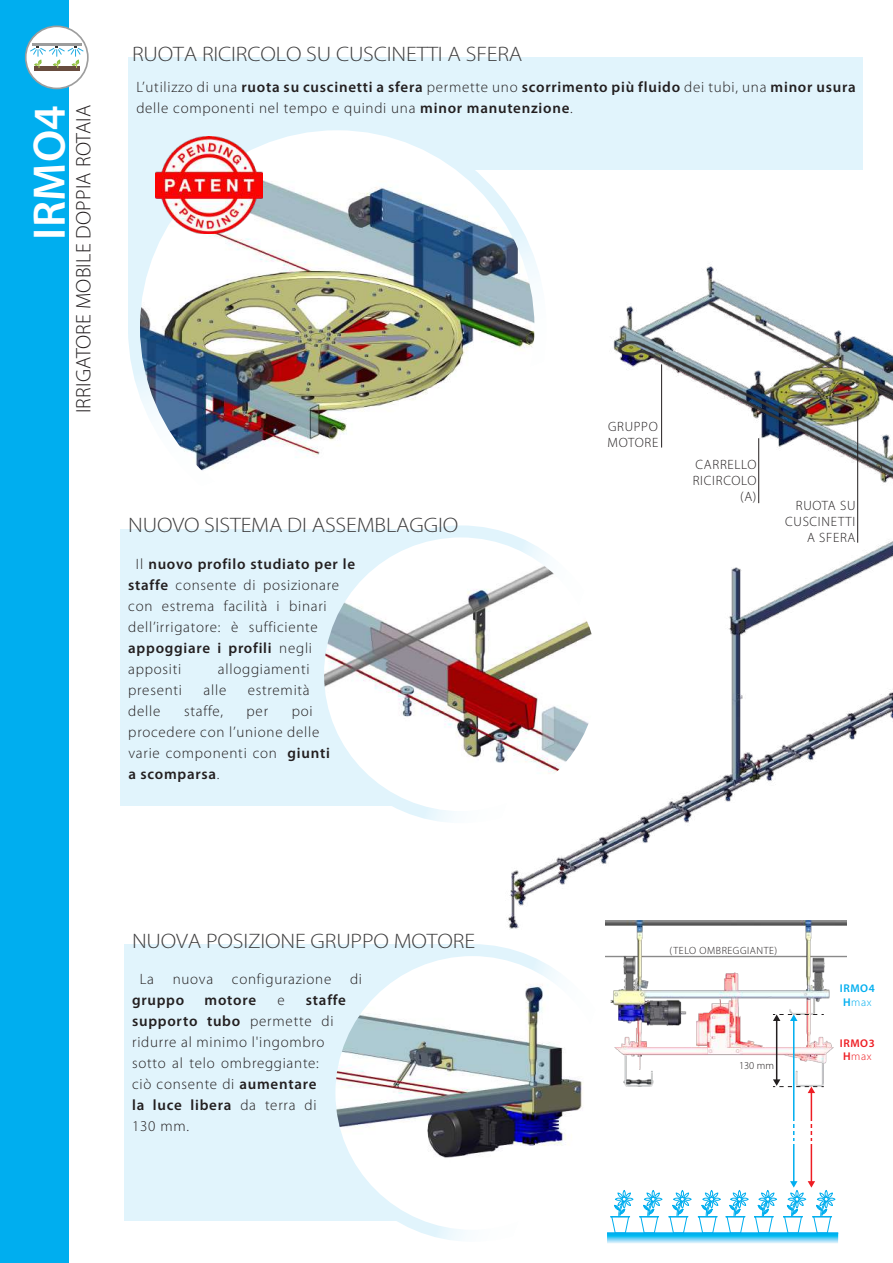
<style>
.page{position:relative;width:893px;height:1263px;background:#fff}
.page>*{position:absolute;margin:0;border:0;box-sizing:border-box;transform-origin:0 0}
.t1{font:600 45.75px "Myriad Pro";letter-spacing:.01em;color:#fff}
.t2{font:300 21px "Myriad Pro";letter-spacing:-.005em;color:#3e3e3f;scale:1.1 1}
.t3{font:300 21px "Myriad Pro";letter-spacing:.01em;color:#231f20}
.t4{font:300 15px/21px "Myriad Pro";letter-spacing:.05em;color:#231f20}
.t5{font:600 15px "Myriad Pro";letter-spacing:.05em;color:#231f20}
.t6{font:300 13.5px/16.2px "Myriad Pro";letter-spacing:.05em;color:#231f20;text-align:right}
.t7{font:600 11.25px/13.5px "Myriad Pro";letter-spacing:.05em;color:#00aeef}
.t8{font:600 11.25px/13.5px "Myriad Pro";letter-spacing:.05em;color:#ee1d23}
.t9{font:300 10.5px "Myriad Pro";letter-spacing:.05em;color:#231f20}
.s1{font-weight:600}
.s2{font-weight:300}
</style>
<div class="page">
<div style="left:0;top:0;width:68px;height:1263px;background:#00aeef"></div>
<img style="left:292px;top:170px;width:601px;height:1004px">
<hr style="left:661px;top:364px;width:1px;height:83px;background:#231f20">
<hr style="left:758px;top:438px;width:1px;height:65px;background:#231f20">
<hr style="left:857px;top:417px;width:1px;height:126px;background:#231f20">
<div style="left:26px;top:26px;width:62px;height:62px;background:#fff;border-radius:50%"></div>
<div style="left:25px;top:26px;width:64px;height:63px;border:2px solid #9d9d9d;border-radius:50%"></div>
<hr style="left:32px;top:43px;width:50px;height:3px;background:#9d9d9d">
<div style="left:34px;top:66px;width:45px;height:5px;background:#684c3e"></div>
<svg style="left:30px;top:46px;width:54px;height:22px"></svg>
<svg style="left:607px;top:1233px;width:231px;height:10px;background:#57cbf4"></svg>
<svg style="left:611px;top:1190px;width:23px;height:42px"></svg>
<hr style="left:607px;top:1232px;width:232px;height:1px;background:#00aeef">
<svg style="left:640px;top:1190px;width:23px;height:43px"></svg>
<svg style="left:669px;top:1190px;width:23px;height:43px"></svg>
<svg style="left:698px;top:1190px;width:79px;height:43px"></svg>
<div style="left:128px;top:57px;width:340px;height:277px;background:#e1f4fc"></div>
<div style="left:468px;top:57px;width:395px;height:113px;background:#e1f4fc"></div>
<div style="left:125px;top:944px;width:340px;height:277px;background:#e1f4fc"></div>
<img style="left:134px;top:124px;width:406px;height:406px;border-radius:203px">
<div style="left:128px;top:118px;width:418px;height:418px;border:12px solid #fff;border-radius:50%"></div>
<img style="left:156px;top:137px;width:106px;height:97px">
<div style="left:121px;top:529px;width:340px;height:276px;background:#e1f4fc"></div>
<img style="left:329px;top:950px;width:286px;height:286px;border-radius:143px">
<div style="left:323px;top:944px;width:298px;height:298px;border:12px solid #fff;border-radius:50%"></div>
<img style="left:318px;top:531px;width:286px;height:286px;border-radius:143px">
<div style="left:312px;top:525px;width:298px;height:298px;border:12px solid #fff;border-radius:50%"></div>
<img style="left:606px;top:921px;width:240px;height:165px">
<hr style="left:811px;top:1092px;width:1px;height:90px;background:#ee1d23">
<hr style="left:793px;top:1020px;width:1px;height:162px;background:#00aeef">
<svg style="left:783px;top:1181px;width:53px;height:52px"></svg>
<hr style="left:775px;top:1128px;width:49px;height:3px;background:#fff">
<hr style="left:775px;top:1135px;width:49px;height:2px;background:#fff">
<hr style="left:775px;top:1121px;width:49px;height:3px;background:#fff">
<hr style="left:775px;top:1141px;width:49px;height:3px;background:#fff">
<hr style="left:776px;top:1020px;width:1px;height:60px;background:#231f20">
<svg style="left:773px;top:1079px;width:51px;height:14px"></svg>
<svg style="left:773px;top:1014px;width:51px;height:7px"></svg>
<h1 class="t1" style="left:20px;top:240px;width:136px;rotate:-90deg">IRMO4</h1>
<h2 class="t3" style="left:71px;top:413px;width:310px;rotate:-90deg">IRRIGATORE MOBILE DOPPIA ROTAIA</h2>
<h2 class="t2" style="left:132px;top:41px;width:356px">RUOTA RICIRCOLO SU CUSCINETTI A SFERA</h2>
<p class="t4" style="left:136px;top:76px;width:721px">L’utilizzo di una <span class="s1">ruota su cuscinetti a sfera</span> permette uno <span class="s1">scorrimento più fluido</span> dei tubi, una <span class="s1">minor usura </span>delle componenti nel tempo e quindi una <span class="s1">minor manutenzione</span>.</p>
<h2 class="t2" style="left:128px;top:512px;width:302px">NUOVO SISTEMA DI ASSEMBLAGGIO</h2>
<p class="t4" style="left:128px;top:553px;width:228px;text-indent:8px">Il <span class="s1">nuovo profilo studiato per le staffe</span> consente di posizionare con estrema facilità i binari dell’irrigatore: è sufficiente <span class="s1">appoggiare i profili</span> negli appositi</p>
<p class="t4" style="left:218px;top:658px;width:93px">alloggiamenti</p>
<p class="t4" style="left:128px;top:679px;width:55px">presenti</p>
<p class="t4" style="left:204px;top:679px;width:24px">alle</p>
<p class="t4" style="left:248px;top:679px;width:63px">estremità</p>
<p class="t4" style="left:128px;top:700px;width:34px">delle</p>
<p class="t4" style="left:184px;top:700px;width:40px">staffe,</p>
<p class="t4" style="left:247px;top:700px;width:23px">per</p>
<p class="t4" style="left:128px;top:700px;width:203px;text-indent:163px">poi procedere con l’unione delle varie componenti con <span class="s1">giunti a scomparsa</span>.</p>
<p class="t6" style="left:608px;top:418px;width:52px;text-align:left">GRUPPO<br>MOTORE</p>
<p class="t6" style="left:693px;top:456px;width:65px">CARRELLO<br>RICIRCOLO (A)</p>
<p class="t6" style="left:785px;top:497px;width:72px">RUOTA SU<br>CUSCINETTI<br>A SFERA</p>
<h2 class="t2" style="left:132px;top:928px;width:313px">NUOVA POSIZIONE GRUPPO MOTORE</h2>
<p class="t4" style="left:140px;top:968px;width:224px">La nuova configurazione di</p>
<p class="t5" style="left:132px;top:990px;width:54px">gruppo</p>
<p class="t5" style="left:205px;top:990px;width:53px">motore</p>
<p class="t4" style="left:277px;top:989px;width:9px">e</p>
<p class="t4" style="left:132px;top:989px;width:215px;text-indent:174px"><span class="s1">staffe supporto tubo</span> permette di ridurre al minimo l'ingombro sotto al telo ombreggiante:<br>ciò consente di <span class="s1">aumentare<br>la luce libera</span> da terra di<br>130 mm.</p>
<p class="t9" style="left:670px;top:944px;width:109px">(TELO OMBREGGIANTE)</p>
<p class="t9" style="left:739px;top:1059px;width:36px">130 mm</p>
<p class="t7" style="left:840px;top:981px;width:36px">IRMO4<br>H<span class="s2">max</span></p>
<p class="t8" style="left:840px;top:1036px;width:36px">IRMO3<br>H<span class="s2">max</span></p>
</div>
